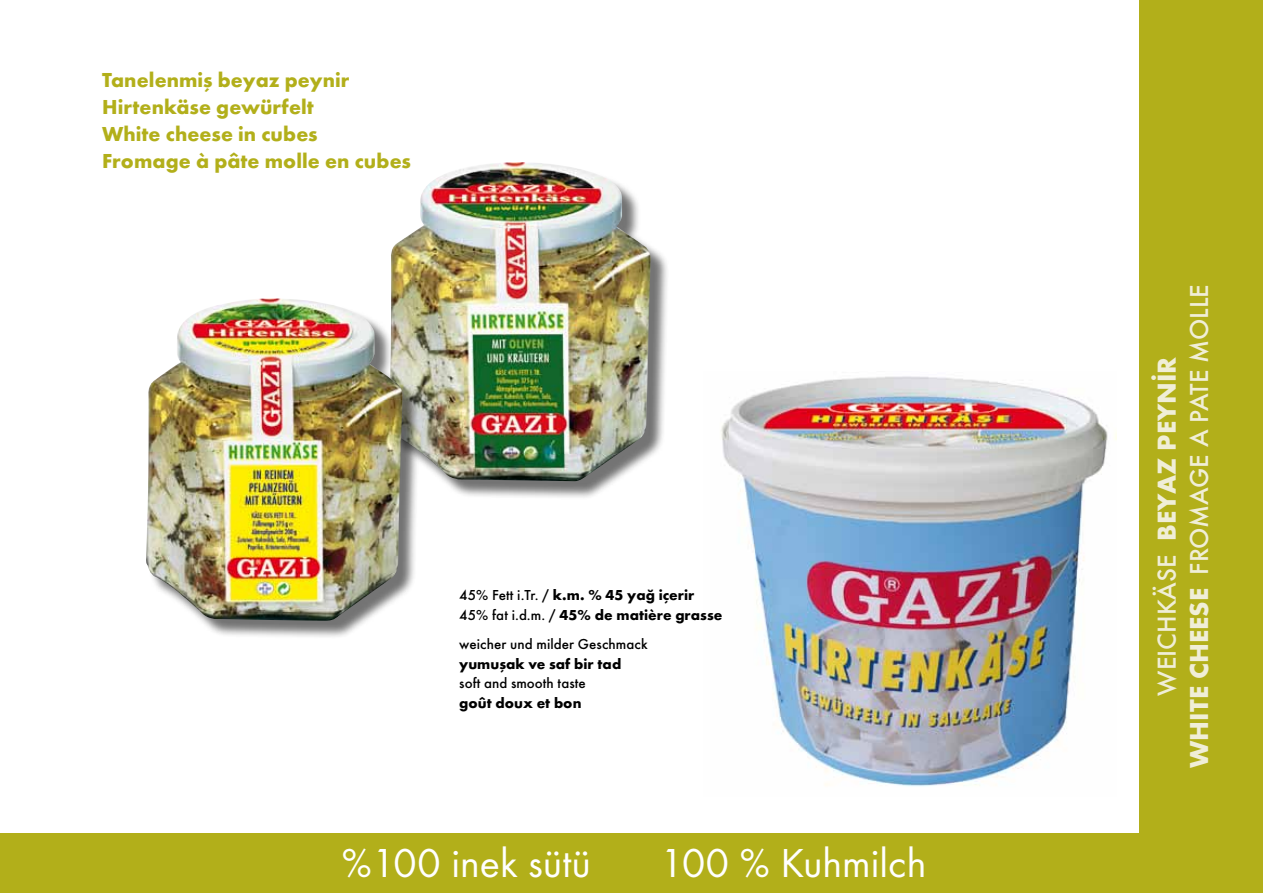
<style>
.page{position:relative;width:1263px;height:893px;background:#fff}
.page>*{position:absolute;margin:0;border:0;box-sizing:border-box;transform-origin:0 0}
.t1{font:42px "Function Turk Book";color:#fff}
.t2{font:27px "Function Turk Medium";color:#f0eed7}
.t3{font:27px "Function Turk Bold";color:#f0eed7}
.t4{font:21px/27px "Function Turk Bold";color:#b2af1a}
.t5{font:15px/19.5px "Function Turk Bold";color:#000}
.t6{font:15px "Function Turk Medium";letter-spacing:.005em;color:#000}
.s1{font-family:"Function Turk Medium"}
.s2{font-family:"Function Turk Bold"}
</style>
<div class="page">
<div style="left:1140px;top:0;width:123px;height:893px;background:#b2af1a"></div>
<img style="left:721px;top:376px;width:395px;height:411px">
<div style="left:0;top:833px;width:1222px;height:60px;background:#b2af1a"></div>
<div style="left:391px;top:164px;width:278px;height:336px;background:#000;opacity:.55"></div>
<img style="left:391px;top:162px;width:260px;height:319px">
<div style="left:148px;top:301px;width:272px;height:338px;background:#000;opacity:.55"></div>
<img style="left:146px;top:298px;width:257px;height:323px">
<h3 class="t4" style="left:102px;top:66px;width:310px">Tanelenmiş beyaz peynir<br>Hirtenkäse gewürfelt<br>White cheese in cubes<br>Fromage à pâte molle en cubes</h3>
<p class="t5" style="left:459px;top:586px;width:265px"><span class="s1">45% Fett i.Tr. /</span> k.m. % 45 yağ içerir<br><span class="s1">45% fat i.d.m. /</span> 45% de matière grasse</p>
<p class="t6" style="left:459px;top:635px;width:190px">weicher und milder Geschmack</p>
<p class="t5" style="left:459px;top:654px;width:164px">yumuşak ve saf bir tad</p>
<p class="t6" style="left:459px;top:674px;width:128px">soft and smooth taste</p>
<p class="t5" style="left:459px;top:693px;width:124px">goût doux et bon</p>
<h1 class="t1" style="left:342px;top:840px;width:251px">%100 inek sütü</h1>
<h1 class="t1" style="left:660px;top:840px;width:268px">100 % Kuhmilch</h1>
<h2 class="t3" style="left:1151px;top:696px;width:340px;rotate:-90deg"><span class="s1">WEICHKÄSE</span> BEYAZ PEYNİR</h2>
<h2 class="t2" style="left:1183px;top:768px;width:485px;rotate:-90deg"><span class="s2">WHITE CHEESE</span> FROMAGE A PATE MOLLE</h2>
</div>
